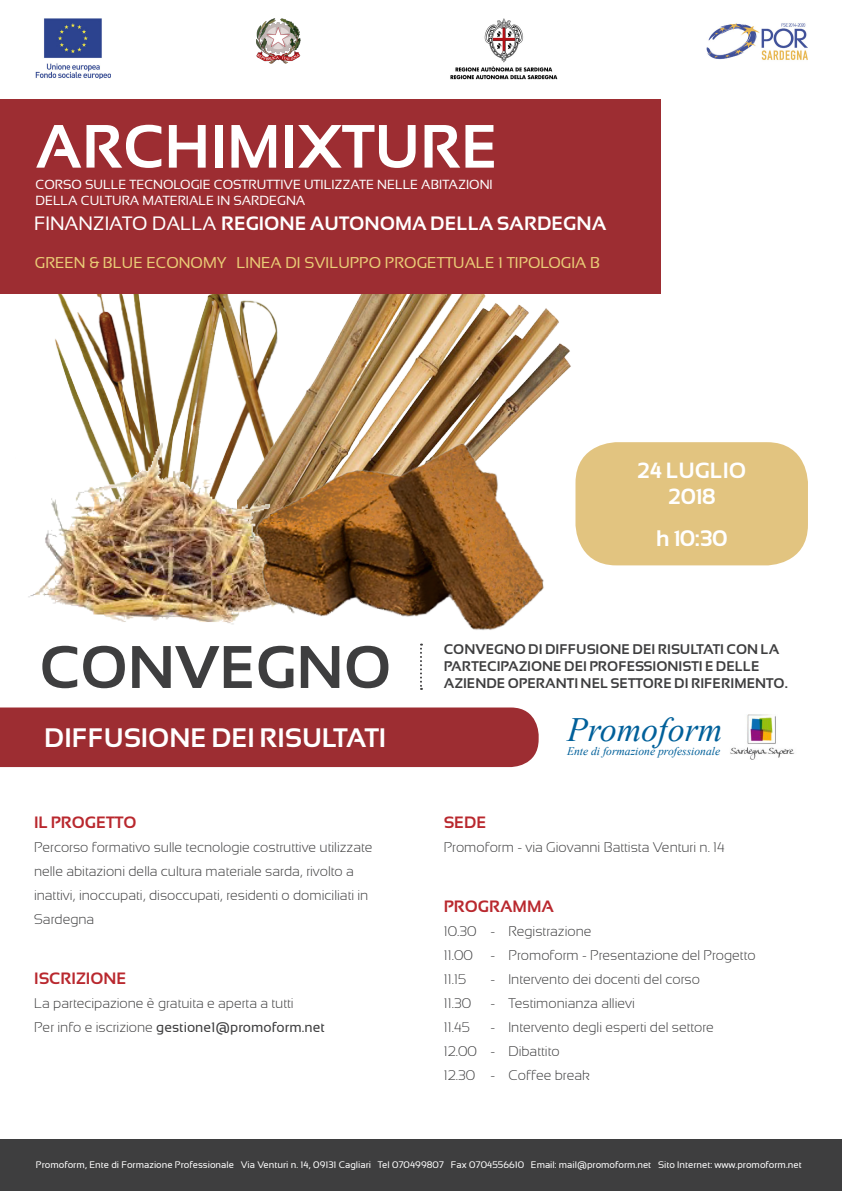
<style>
.page{position:relative;width:842px;height:1191px;background:#fff}
.page>*{position:absolute;margin:0;border:0;box-sizing:border-box;transform-origin:0 0}
.t1{font:700 61px "Sansation";color:#fff}
.t2{font:700 60px "Sansation";color:#3e3e3f}
.t3{font:italic 34px "Times New Roman";color:#01609a}
.t4{font:700 26.7px "Sansation";color:#fff}
.t5{font:700 22.5px "Sansation";color:#fff}
.t6{font:700 22px "Sansation";color:#fff}
.t7{font:700 19.3px "Sansation";color:#fff}
.Testo{font:700 16.4px "Sansation";color:#b9282e}
.t8{font:15.7px "Sansation";color:#eacd76}
.Testo-2{font:300 14px/24px "Sansation";color:#3e3e3f}
.t9{font:700 14px/16.8px "Sansation";color:#3e3e3f}
.Testo-3{font:14px "Sansation";color:#3e3e3f}
.t10{font:13.2px "Sansation";color:#fff}
.t11{font:italic 11.6px "Times New Roman";color:#01609a}
.t12{font:9.5px "Sansation";color:#fff}
.s1{font-weight:400}
.s2{font-weight:300}
</style>
<div class="page">
<img style="left:55px;top:294px;width:183px;height:124px">
<img style="left:238px;top:294px;width:333px;height:124px">
<img style="left:28px;top:418px;width:197px;height:204px">
<img style="left:225px;top:418px;width:319px;height:228px">
<div style="left:0;top:99px;width:661px;height:195px;background:#9d2d32"></div>
<div style="left:0;top:1140px;width:842px;height:51px;background:#3e3e3f"></div>
<img style="left:730px;top:714px;width:64px;height:46px">
<div style="left:0;top:707px;width:539px;height:60px;background:#9d2d32"></div>
<svg style="left:420px;top:643px;width:2px;height:47px"></svg>
<img style="left:256px;top:18px;width:45px;height:45px">
<img style="left:450px;top:18px;width:108px;height:61px">
<img style="left:35px;top:19px;width:75px;height:59px">
<img style="left:706px;top:23px;width:102px;height:37px">
<div style="left:575px;top:442px;width:233px;height:123px;background:#e2c480;border-radius:41px"></div>
<p class="t1" style="left:35px;top:113px;width:464px">ARCHIMIXTURE</p>
<p class="t10" style="left:35px;top:177px;width:459px">CORSO SULLE TECNOLOGIE COSTRUTTIVE UTILIZZATE NELLE ABITAZIONI</p>
<p class="t10" style="left:35px;top:193px;width:271px">DELLA CULTURA MATERIALE IN SARDEGNA</p>
<p class="t7" style="left:34px;top:212px;width:574px"><span class="s1">FINANZIATO DALLA</span> REGIONE AUTONOMA DELLA SARDEGNA</p>
<p class="t8" style="left:35px;top:253px;width:193px">GREEN &amp; BLUE ECONOMY</p>
<p class="t8" style="left:237px;top:253px;width:365px">LINEA DI SVILUPPO PROGETTUALE 1 TIPOLOGIA B</p>
<p class="t6" style="left:637px;top:458px;width:110px">24 LUGLIO</p>
<p class="t6" style="left:668px;top:484px;width:49px">2018</p>
<p class="t5" style="left:656px;top:525px;width:73px">h 10:30</p>
<p class="t2" style="left:39px;top:634px;width:353px">CONVEGNO</p>
<p class="t4" style="left:44px;top:723px;width:344px">DIFFUSIONE DEI RISULTATI</p>
<p class="Testo" style="left:34px;top:813px;width:104px">IL PROGETTO</p>
<p class="Testo-2" style="left:34px;top:835px;width:340px">Percorso formativo sulle tecnologie costruttive utilizzate nelle abitazioni della cultura materiale sarda, rivolto a inattivi, inoccupati, disoccupati, residenti o domiciliati in Sardegna</p>
<p class="Testo" style="left:34px;top:969px;width:94px">ISCRIZIONE</p>
<p class="Testo-2" style="left:34px;top:991px;width:261px">La partecipazione è gratuita e aperta a tutti</p>
<p class="Testo-3" style="left:34px;top:1019px;width:292px"><span class="s2">Per info e iscrizione</span> gestione1@promoform.net</p>
<p class="t9" style="left:444px;top:641px;width:346px">CONVEGNO DI DIFFUSIONE DEI RISULTATI CON LA<br>PARTECIPAZIONE DEI PROFESSIONISTI E DELLE<br>AZIENDE OPERANTI NEL SETTORE DI RIFERIMENTO.</p>
<p class="t3" style="left:567px;top:706px;width:157px">Promoform</p>
<p class="t11" style="left:567px;top:743px;width:155px">Ente di formazione professionale</p>
<p class="Testo" style="left:444px;top:813px;width:44px">SEDE</p>
<p class="Testo-2" style="left:444px;top:835px;width:283px">Promoform - via Giovanni Battista Venturi n. 14</p>
<p class="Testo" style="left:444px;top:897px;width:112px">PROGRAMMA</p>
<p class="Testo-2" style="left:444px;top:919px;width:34px">10.30</p>
<p class="Testo-2" style="left:444px;top:943px;width:31px">11.00</p>
<p class="Testo-2" style="left:444px;top:967px;width:24px">11.15</p>
<p class="Testo-2" style="left:444px;top:991px;width:29px">11.30</p>
<p class="Testo-2" style="left:444px;top:1015px;width:28px">11.45</p>
<p class="Testo-2" style="left:444px;top:1039px;width:35px">12.00</p>
<p class="Testo-2" style="left:444px;top:1063px;width:33px">12.30</p>
<p class="Testo-2" style="left:490px;top:919px;width:103px">- Registrazione</p>
<p class="Testo-2" style="left:490px;top:943px;width:267px">- Promoform - Presentazione del Progetto</p>
<p class="Testo-2" style="left:490px;top:967px;width:211px">- Intervento dei docenti del corso</p>
<p class="Testo-2" style="left:490px;top:991px;width:146px">- Testimonianza allievi</p>
<p class="Testo-2" style="left:490px;top:1015px;width:225px">- Intervento degli esperti del settore</p>
<p class="Testo-2" style="left:490px;top:1039px;width:71px">- Dibattito</p>
<p class="Testo-2" style="left:490px;top:1063px;width:101px">- Coffee break</p>
<p class="t12" style="left:36px;top:1159px;width:767px">Promoform, Ente di Formazione Professionale Via Venturi n. 14, 09131 Cagliari Tel 070499807 Fax 0704556610 Email: mail@promoform.net Sito Internet: www.promoform.net</p>
</div>
